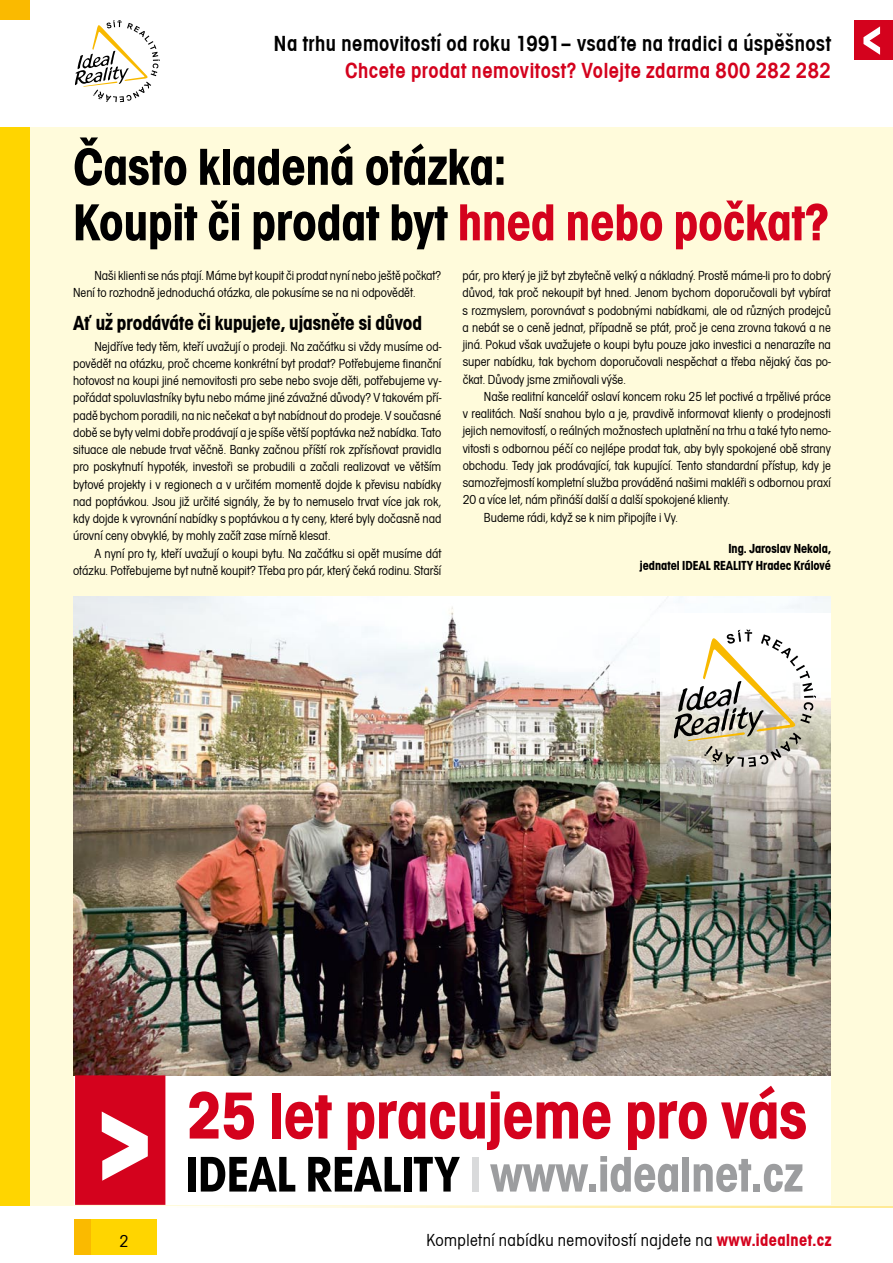
<style>
.page{position:relative;width:893px;height:1263px;background:#fff}
.page>*{position:absolute;margin:0;border:0;box-sizing:border-box;transform-origin:0 0}
.t1{font:700 condensed 54px/55.5px "Avant Garde Gothic Itc TEE";color:#000}
.t2{font:600 condensed 22.5px "Avant Garde Gothic Itc TEE";letter-spacing:.025em;color:#000}
.t3{font:600 condensed 22.5px "Avant Garde Gothic Itc TEE";letter-spacing:.025em;color:#d4021d}
.t4{font:700 condensed 21px "Avant Garde Gothic Itc TEE";color:#000}
.t5{font:condensed 18px "Avant Garde Gothic Itc TEE";letter-spacing:.025em;color:#000}
.t6{font:condensed 13.5px/17.2px "Avant Garde Gothic Itc TEE";color:#000;text-align:justify}
.t7{font:700 condensed 13.5px/16.5px "Avant Garde Gothic Itc TEE";color:#000;text-align:right}
.s1{color:#d4021d}
.s2{font-weight:700;color:#d4021d}
</style>
<div class="page">
<svg style="left:75px;top:20px;width:85px;height:82px"></svg>
<div style="left:0;top:0;width:30px;height:20px;background:#faba00"></div>
<div style="left:0;top:127px;width:30px;height:1079px;background:#ffd500"></div>
<div style="left:74px;top:1219px;width:17px;height:35px;background:#faba00"></div>
<div style="left:91px;top:1219px;width:66px;height:35px;background:#ffd500"></div>
<div style="left:854px;top:20px;width:39px;height:40px;background:#d4021d"></div>
<svg style="left:863px;top:26px;width:17px;height:29px"></svg>
<div style="left:30px;top:128px;width:863px;height:1078px;background:#fffbdb"></div>
<div style="left:74px;top:596px;width:757px;height:609px;background:#fff"></div>
<img style="left:74px;top:596px;width:757px;height:479px">
<svg style="left:75px;top:1075px;width:90px;height:130px;background:#d9263d"></svg>
<div style="left:188px;top:1157px;width:8px;height:34px;background:#000"></div>
<svg style="left:201px;top:1157px;width:94px;height:34px"></svg>
<svg style="left:308px;top:1157px;width:93px;height:34px"></svg>
<div style="left:404px;top:1157px;width:7px;height:34px;background:#000"></div>
<svg style="left:414px;top:1157px;width:46px;height:34px"></svg>
<div style="left:472px;top:1157px;width:6px;height:34px;background:#d9dadb"></div>
<svg style="left:490px;top:1164px;width:98px;height:27px"></svg>
<div style="left:589px;top:1184px;width:7px;height:7px;background:#9c9d9f"></div>
<svg style="left:600px;top:1156px;width:78px;height:36px"></svg>
<div style="left:682px;top:1157px;width:7px;height:34px;background:#9c9d9f"></div>
<svg style="left:694px;top:1159px;width:57px;height:33px"></svg>
<div style="left:754px;top:1184px;width:6px;height:7px;background:#9c9d9f"></div>
<svg style="left:764px;top:1164px;width:38px;height:28px"></svg>
<svg style="left:189px;top:1091px;width:65px;height:49px"></svg>
<div style="left:272px;top:1092px;width:9px;height:46px;background:#d4021d"></div>
<svg style="left:285px;top:1095px;width:47px;height:44px"></svg>
<svg style="left:348px;top:1091px;width:262px;height:59px"></svg>
<svg style="left:628px;top:1101px;width:79px;height:49px"></svg>
<svg style="left:721px;top:1086px;width:85px;height:53px"></svg>
<img style="left:660px;top:613px;width:171px;height:228px">
<svg style="left:674px;top:630px;width:142px;height:137px"></svg>
<h2 class="t2" style="left:274px;top:31px;width:558px">Na trhu nemovitostí od roku 1991– vsaďte na tradici a úspěšnost</h2>
<h2 class="t3" style="left:345px;top:58px;width:487px">Chcete prodat nemovitost? Volejte zdarma 800 282 282</h2>
<h1 class="t1" style="left:73px;top:139px;width:757px">Často kladená otázka:<br>Koupit či prodat byt <span class="s1">hned nebo počkat?</span></h1>
<p class="t6" style="left:73px;top:267px;width:370px;text-indent:21px">Naši klienti se nás ptají. Máme byt koupit či prodat nyní nebo ještě počkat?<br>Není to rozhodně jednoduchá otázka, ale pokusíme se na ni odpovědět.</p>
<h3 class="t4" style="left:73px;top:311px;width:350px">Ať už prodáváte či kupujete, ujasněte si důvod</h3>
<p class="t6" style="left:73px;top:338px;width:370px;text-indent:21px">Nejdříve tedy těm, kteří uvažují o prodeji. Na začátku si vždy musíme od&shy;povědět na otázku, proč chceme konkrétní byt prodat? Potřebujeme finanční hotovost na koupi jiné nemovitosti pro sebe nebo svoje děti, potřebujeme vy&shy;pořádat spoluvlastníky bytu nebo máme jiné závažné důvody? V takovém pří&shy;padě bychom poradili, na nic nečekat a byt nabídnout do prodeje. V současné době se byty velmi dobře prodávají a je spíše větší poptávka než nabídka. Tato situace ale nebude trvat věčně. Banky začnou příští rok zpřísňovat pravidla pro poskytnutí hypoték, investoři se probudili a začali realizovat ve větším bytové projekty i v regionech a v určitém momentě dojde k převisu nabídky nad poptávkou. Jsou již určité signály, že by to nemuselo trvat více jak rok, kdy dojde k vyrovnání nabídky s poptávkou a ty ceny, které byly dočasně nad úrovní ceny obvyklé, by mohly začít zase mírně klesat.</p>
<p class="t6" style="left:73px;top:545px;width:370px;text-align:right">A nyní pro ty, kteří uvažují o koupi bytu. Na začátku si opět musíme dát otázku. Potřebujeme byt nutně koupit? Třeba pro pár, který čeká rodinu. Starší</p>
<p class="t6" style="left:463px;top:267px;width:370px">pár, pro který je již byt zbytečně velký a nákladný. Prostě máme-li pro to dobrý důvod, tak proč nekoupit byt hned. Jenom bychom doporučovali byt vybírat s rozmyslem, porovnávat s podobnými nabídkami, ale od různých prodejců a nebát se o ceně jednat, případně se ptát, proč je cena zrovna taková a ne jiná. Pokud však uvažujete o koupi bytu pouze jako investici a nenarazíte na super nabídku, tak bychom doporučovali nespěchat a třeba nějaký čas po&shy;čkat. Důvody jsme zmiňovali výše.</p>
<p class="t6" style="left:484px;top:388px;width:348px">Naše realitní kancelář oslaví koncem roku 25 let poctivé a trpělivé práce</p>
<p class="t6" style="left:463px;top:405px;width:370px">v realitách. Naší snahou bylo a je, pravdivě informovat klienty o prodejnosti</p>
<p class="t6" style="left:463px;top:422px;width:370px">jejich nemovitostí, o reálných možnostech uplatnění na trhu a také tyto nemo-</p>
<p class="t6" style="left:463px;top:440px;width:370px">vitosti s odbornou péčí co nejlépe prodat tak, aby byly spokojené obě strany</p>
<p class="t6" style="left:463px;top:457px;width:370px">obchodu. Tedy jak prodávající, tak kupující. Tento standardní přístup, kdy je</p>
<p class="t6" style="left:463px;top:474px;width:370px">samozřejmostí kompletní služba prováděná našimi makléři s odbornou praxí</p>
<p class="t6" style="left:463px;top:491px;width:269px">20 a více let, nám přináší další a další spokojené klienty.</p>
<p class="t6" style="left:484px;top:509px;width:195px">Budeme rádi, když se k nim připojíte i Vy.</p>
<p class="t7" style="left:640px;top:540px;width:192px">Ing. Jaroslav Nekola,<br>jednatel IDEAL REALITY Hradec Králové</p>
<h3 class="t5" style="left:120px;top:1231px;width:10px">2</h3>
<h3 class="t5" style="left:426px;top:1230px;width:406px">Kompletní nabídku nemovitostí najdete na <span class="s2">www.idealnet.cz</span></h3>
</div>
